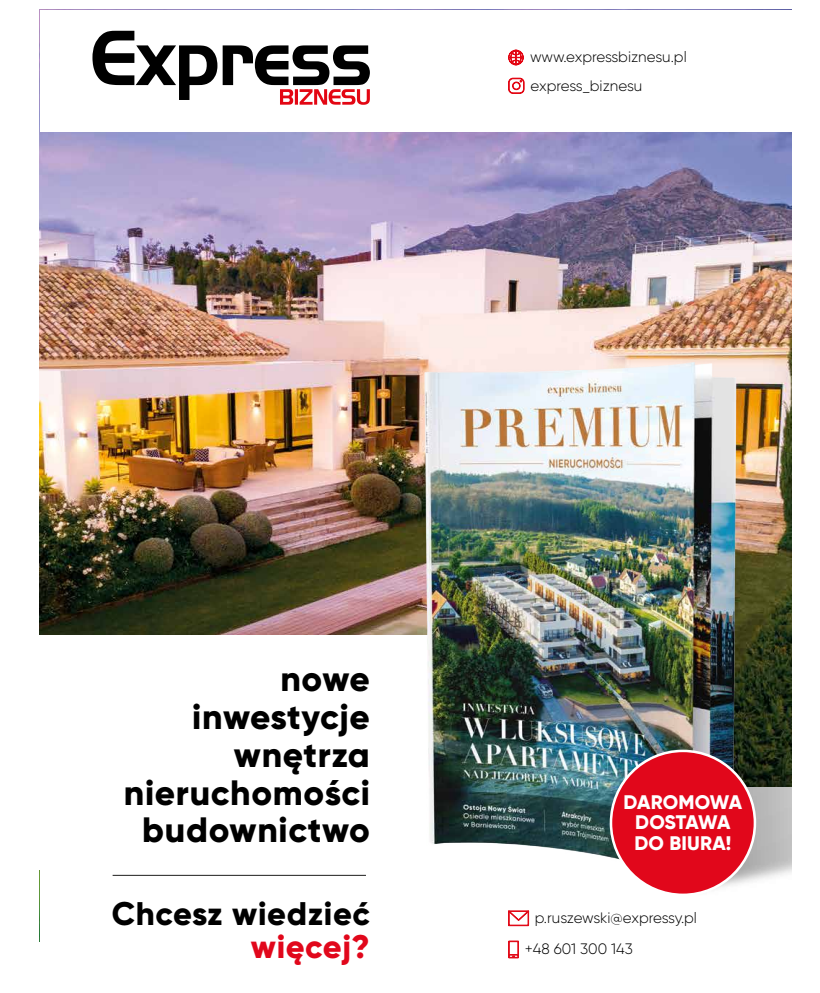
<style>
.page{position:relative;width:820px;height:993px;background:#fff}
.page>*{position:absolute;margin:0;border:0;box-sizing:border-box;transform-origin:0 0}
.t1{font:800 35.2px/37.7px "Gilroy";letter-spacing:.02em;color:#000;text-align:right}
.t2{font:800 32.7px "Gilroy";letter-spacing:.02em;color:#000}
.t3{font:800 32.7px "Gilroy";letter-spacing:.015em;color:#e1071b}
.t4{font:800 19.6px/20.5px "Gilroy";letter-spacing:-.01em;color:#fff;text-align:center}
.t5{font:300 15.1px/31.2px "Gilroy";color:#000}
</style>
<div class="page">
<img style="left:40px;top:132px;width:751px;height:502px">
<hr style="left:113px;top:874px;width:253px;height:1px;background:#1d1d1c">
<svg style="left:508px;top:941px;width:10px;height:16px"></svg>
<svg style="left:508px;top:50px;width:15px;height:15px"></svg>
<svg style="left:508px;top:78px;width:16px;height:16px"></svg>
<svg style="left:92px;top:31px;width:278px;height:74px"></svg>
<img style="left:403px;top:269px;width:388px;height:672px">
<div style="left:610px;top:750px;width:144px;height:144px;background:#e1071b;border-radius:50%"></div>
<div style="left:609px;top:749px;width:146px;height:146px;border:3px solid #fff;border-radius:50%"></div>
<p class="t5" style="left:530px;top:43px;width:158px;line-height:28.3px">www.expressbiznesu.pl express_biznesu</p>
<h1 class="t1" style="left:124px;top:660px;width:247px">nowe inwestycje wnętrza nieruchomości budownictwo</h1>
<h2 class="t2" style="left:112px;top:892px;width:259px">Chcesz wiedzieć</h2>
<h2 class="t3" style="left:251px;top:925px;width:120px">więcej?</h2>
<p class="t4" style="left:623px;top:791px;width:120px">DAROMOWA<br>DOSTAWA<br>DO BIURA!</p>
<p class="t5" style="left:524px;top:901px;width:174px;text-indent:10px">p.ruszewski@expressy.pl +48 601 300 143</p>
</div>
